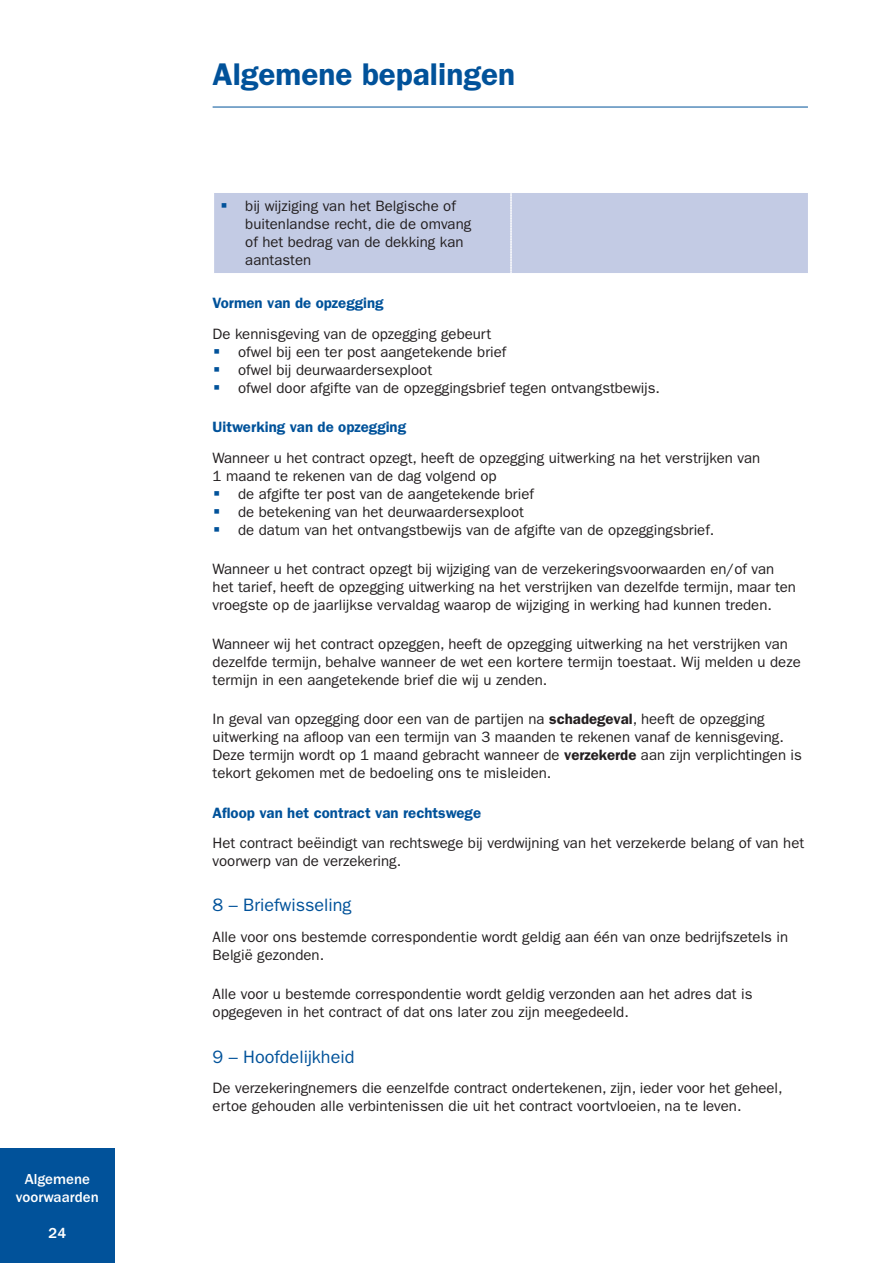
<style>
.page{position:relative;width:893px;height:1263px;background:#fff}
.page>*{position:absolute;margin:0;border:0;box-sizing:border-box;transform-origin:0 0}
._2_-_heading_1_boven{font:600 31.5px "ITC Franklin Gothic Std";color:#01529a}
._2_-_Titel{font:18px "ITC Franklin Gothic Std";color:#01529a}
._2_-_Body{font:15px/18px "ITC Franklin Gothic Std";color:#231f20}
._2_-_Body_pantone_me{font:600 15px "ITC Franklin Gothic Std";color:#01529a}
.t1{font:500 15px/18px "ITC Franklin Gothic Std";color:#fff;text-align:center}
.s1{font-weight:600}
</style>
<div class="page">
<div style="left:0;top:1148px;width:115px;height:115px;background:#01529a"></div>
<hr style="left:213px;top:107px;width:595px;height:1px;background:#01529a">
<div style="left:214px;top:193px;width:594px;height:80px;background:#c3cbe4"></div>
<p class="t1" style="left:16px;top:1170px;width:84px">Algemene voorwaarden</p>
<p class="t1" style="left:49px;top:1224px;width:19px">24</p>
<p class="_2_-_heading_1_boven" style="left:213px;top:56px;width:304px">Algemene bepalingen</p>
<p class="_2_-_Body" style="left:245px;top:197px;width:228px">bij wijziging van het Belgische of buitenlandse recht, die de omvang of het bedrag van de dekking kan aantasten</p>
<p class="_2_-_Body_pantone_me" style="left:213px;top:294px;width:172px">Vormen van de opzegging</p>
<p class="_2_-_Body" style="left:213px;top:325px;width:280px">De kennisgeving van de opzegging gebeurt</p>
<p class="_2_-_Body" style="left:238px;top:343px;width:270px">ofwel bij een ter post aangetekende brief</p>
<p class="_2_-_Body" style="left:238px;top:361px;width:196px">ofwel bij deurwaardersexploot</p>
<p class="_2_-_Body" style="left:238px;top:379px;width:423px">ofwel door afgifte van de opzeggingsbrief tegen ontvangstbewijs.</p>
<p class="_2_-_Body_pantone_me" style="left:213px;top:418px;width:195px">Uitwerking van de opzegging</p>
<p class="_2_-_Body" style="left:213px;top:449px;width:549px">Wanneer u het contract opzegt, heeft de opzegging uitwerking na het verstrijken van<br>1 maand te rekenen van de dag volgend op</p>
<p class="_2_-_Body" style="left:238px;top:485px;width:297px">de afgifte ter post van de aangetekende brief</p>
<p class="_2_-_Body" style="left:238px;top:503px;width:287px">de betekening van het deurwaardersexploot</p>
<p class="_2_-_Body" style="left:238px;top:521px;width:478px">de datum van het ontvangstbewijs van de afgifte van de opzeggingsbrief.</p>
<p class="_2_-_Body" style="left:213px;top:560px;width:585px">Wanneer u het contract opzegt bij wijziging van de verzekeringsvoorwaarden en/of van het tarief, heeft de opzegging uitwerking na het verstrijken van dezelfde termijn, maar ten vroegste op de jaarlijkse vervaldag waarop de wijziging in werking had kunnen treden.</p>
<p class="_2_-_Body" style="left:213px;top:635px;width:590px">Wanneer wij het contract opzeggen, heeft de opzegging uitwerking na het verstrijken van dezelfde termijn, behalve wanneer de wet een kortere termijn toestaat. Wij melden u deze termijn in een aangetekende brief die wij u zenden.</p>
<p class="_2_-_Body" style="left:213px;top:710px;width:591px">In geval van opzegging door een van de partijen na <span class="s1">schadegeval</span>, heeft de opzegging uitwerking na afloop van een termijn van 3 maanden te rekenen vanaf de kennisgeving.<br>Deze termijn wordt op 1 maand gebracht wanneer de <span class="s1">verzekerde</span> aan zijn verplichtingen is tekort gekomen met de bedoeling ons te misleiden.</p>
<p class="_2_-_Body_pantone_me" style="left:213px;top:804px;width:270px">Afloop van het contract van rechtswege</p>
<p class="_2_-_Body" style="left:213px;top:834px;width:593px">Het contract beëindigt van rechtswege bij verdwijning van het verzekerde belang of van het voorwerp van de verzekering.</p>
<p class="_2_-_Titel" style="left:213px;top:895px;width:140px">8 – Briefwisseling</p>
<p class="_2_-_Body" style="left:213px;top:928px;width:577px">Alle voor ons bestemde correspondentie wordt geldig aan één van onze bedrijfszetels in<br>België gezonden.</p>
<p class="_2_-_Body" style="left:213px;top:985px;width:541px">Alle voor u bestemde correspondentie wordt geldig verzonden aan het adres dat is opgegeven in het contract of dat ons later zou zijn meegedeeld.</p>
<p class="_2_-_Titel" style="left:213px;top:1046px;width:143px">9 – Hoofdelijkheid</p>
<p class="_2_-_Body" style="left:213px;top:1079px;width:572px">De verzekeringnemers die eenzelfde contract ondertekenen, zijn, ieder voor het geheel, ertoe gehouden alle verbintenissen die uit het contract voortvloeien, na te leven.</p>
</div>
